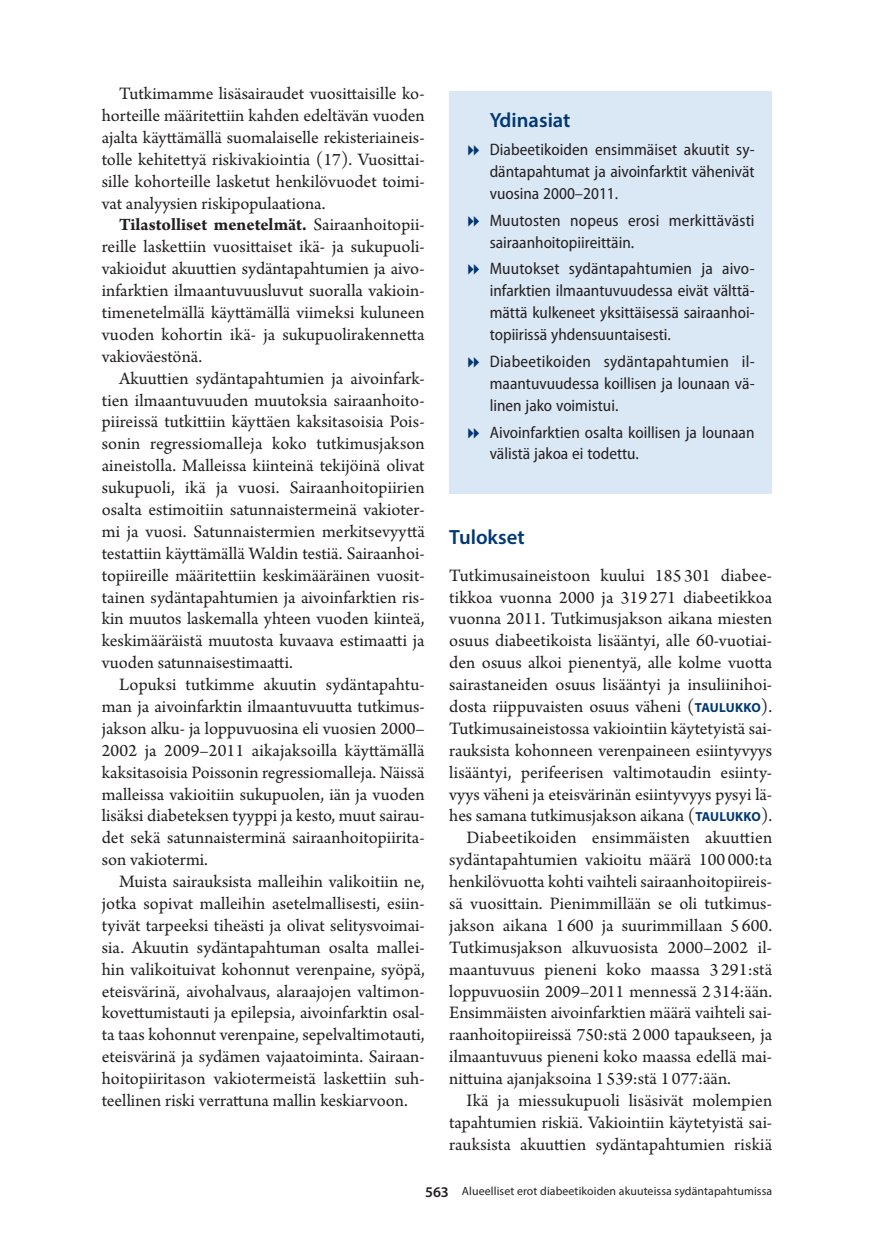
<style>
.page{position:relative;width:874px;height:1241px;background:#fff}
.page>*{position:absolute;margin:0;border:0;box-sizing:border-box;transform-origin:0 0}
.ydinasiat_otsikko_tu{font:600 20.65px "Myriad Pro";color:#013874}
.v1_sininen{font:600 20.65px "Myriad Pro";color:#013874}
.l_ei_sis{font:18.38px/21.9px "Arno Pro";color:#231f20;text-align:justify}
.t1{font:semi-condensed 16.62px/21.9px "Myriad Pro";color:#231f20;text-align:justify}
.t2{font:600 14.88px "Myriad Pro";color:#231f20}
.Ala{font:11.9px "Myriad Pro";letter-spacing:.01em;color:#231f20}
.s1{font-weight:700}
.s2{font-family:"Myriad Pro";font-weight:700;font-size:13.12px;color:#013874}
</style>
<div class="page">
<div style="left:449px;top:91px;width:322px;height:402px;background:#dae7f5"></div>
<p class="l_ei_sis" style="left:102px;top:84px;width:324px;text-indent:17px">Tutkimamme lisäsairaudet vuosittaisille ko&shy;horteille määritettiin kahden edeltävän vuoden ajalta käyttämällä suomalaiselle rekisteriaineis&shy;tolle kehitettyä riskivakiointia (17). Vuosittai&shy;sille kohorteille lasketut henkilövuodet toimi&shy;vat analyysien riskipopulaationa.</p>
<p class="l_ei_sis" style="left:102px;top:215px;width:324px;text-indent:17px"><span class="s1">Tilastolliset menetelmät.</span> Sairaanhoitopii&shy;reille laskettiin vuosittaiset ikä- ja sukupuoli&shy;vakioidut akuuttien sydäntapahtumien ja aivo&shy;infarktien ilmaantuvuusluvut suoralla vakioin&shy;timenetelmällä käyttämällä viimeksi kuluneen vuoden kohortin ikä- ja sukupuolirakennetta vakioväestönä.</p>
<p class="l_ei_sis" style="left:102px;top:368px;width:324px;text-indent:17px">Akuuttien sydäntapahtumien ja aivoinfark&shy;tien ilmaantuvuuden muutoksia sairaanhoito&shy;piireissä tutkittiin käyttäen kaksitasoisia Pois&shy;sonin regressiomalleja koko tutkimusjakson aineistolla. Malleissa kiinteinä tekijöinä olivat sukupuoli, ikä ja vuosi. Sairaanhoitopiirien osalta estimoitiin satunnaistermeinä vakioter&shy;mi ja vuosi. Satunnaistermien merkitsevyyttä testattiin käyttämällä Waldin testiä. Sairaanhoi&shy;topiireille määritettiin keskimääräinen vuosit&shy;tainen sydäntapahtumien ja aivoinfarktien ris&shy;kin muutos laskemalla yhteen vuoden kiinteä, keskimääräistä muutosta kuvaava estimaatti ja vuoden satunnaisestimaatti.</p>
<p class="l_ei_sis" style="left:102px;top:674px;width:324px;text-indent:17px">Lopuksi tutkimme akuutin sydäntapahtu&shy;man ja aivoinfarktin ilmaantuvuutta tutkimus&shy;jakson alku- ja loppuvuosina eli vuosien 2000– 2002 ja 2009–2011 aikajaksoilla käyttämällä kaksitasoisia Poissonin regressiomalleja. Näissä malleissa vakioitiin sukupuolen, iän ja vuoden lisäksi diabeteksen tyyppi ja kesto, muut sairau&shy;det sekä satunnaisterminä sairaanhoitopiirita&shy;son vakiotermi.</p>
<p class="l_ei_sis" style="left:102px;top:871px;width:324px;text-indent:17px">Muista sairauksista malleihin valikoitiin ne, jotka sopivat malleihin asetelmallisesti, esiin&shy;tyivät tarpeeksi tiheästi ja olivat selitysvoimai&shy;sia. Akuutin sydäntapahtuman osalta mallei&shy;hin valikoituivat kohonnut verenpaine, syöpä, eteisvärinä, aivohalvaus, alaraajojen valtimon&shy;kovettumistauti ja epilepsia, aivoinfarktin osal&shy;ta taas kohonnut verenpaine, sepelvaltimotauti, eteisvärinä ja sydämen vajaatoiminta. Sairaan&shy;hoitopiiritason vakiotermeistä laskettiin suh&shy;teellinen riski verrattuna mallin keskiarvoon.</p>
<p class="ydinasiat_otsikko_tu" style="left:489px;top:107px;width:82px">Ydinasiat</p>
<p class="t1" style="left:489px;top:138px;width:266px">Diabeetikoiden ensimmäiset akuutit sy&shy;däntapahtumat ja aivoinfarktit vähenivät vuosina 2000–2011.</p>
<p class="t1" style="left:489px;top:209px;width:266px">Muutosten nopeus erosi merkittävästi sairaanhoitopiireittäin.</p>
<p class="t1" style="left:489px;top:258px;width:266px">Muutokset sydäntapahtumien ja aivo&shy;infarktien ilmaantuvuudessa eivät välttä&shy;mättä kulkeneet yksittäisessä sairaanhoi&shy;topiirissä yhdensuuntaisesti.</p>
<p class="t1" style="left:489px;top:350px;width:266px">Diabeetikoiden sydäntapahtumien il&shy;maantuvuudessa koillisen ja lounaan vä&shy;linen jako voimistui.</p>
<p class="t1" style="left:489px;top:421px;width:266px">Aivoinfarktien osalta koillisen ja lounaan välistä jakoa ei todettu.</p>
<p class="v1_sininen" style="left:449px;top:524px;width:77px">Tulokset</p>
<p class="l_ei_sis" style="left:449px;top:565px;width:324px">Tutkimusaineistoon kuului 185 301 diabee&shy;tikkoa vuonna 2000 ja 319 271 diabeetikkoa vuonna 2011. Tutkimusjakson aikana miesten osuus diabeetikoista lisääntyi, alle 60-vuotiai&shy;den osuus alkoi pienentyä, alle kolme vuotta sairastaneiden osuus lisääntyi ja insuliinihoi&shy;dosta riippuvaisten osuus väheni (<span class="s2">TAULUKKO</span>).<br>Tutkimusaineistossa vakiointiin käytetyistä sai&shy;rauksista kohonneen verenpaineen esiintyvyys lisääntyi, perifeerisen valtimotaudin esiinty&shy;vyys väheni ja eteisvärinän esiintyvyys pysyi lä&shy;hes samana tutkimusjakson aikana (<span class="s2">TAULUKKO</span>).</p>
<p class="l_ei_sis" style="left:449px;top:827px;width:324px;text-indent:17px">Diabeetikoiden ensimmäisten akuuttien sydäntapahtumien vakioitu määrä 100 000:ta henkilövuotta kohti vaihteli sairaanhoitopiireis&shy;sä vuosittain. Pienimmillään se oli tutkimus&shy;jakson aikana 1 600 ja suurimmillaan 5 600.<br>Tutkimusjakson alkuvuosista 2000–2002 il&shy;maantuvuus pieneni koko maassa 3 291:stä loppuvuosiin 2009–2011 mennessä 2 314:ään.<br>Ensimmäisten aivoinfarktien määrä vaihteli sai&shy;raanhoitopiireissä 750:stä 2 000 tapaukseen, ja ilmaantuvuus pieneni koko maassa edellä mai&shy;nittuina ajanjaksoina 1 539:stä 1 077:ään.</p>
<p class="l_ei_sis" style="left:449px;top:1090px;width:324px;text-indent:17px">Ikä ja miessukupuoli lisäsivät molempien tapahtumien riskiä. Vakiointiin käytetyistä sai&shy;rauksista akuuttien sydäntapahtumien riskiä</p>
<p class="t2" style="left:425px;top:1182px;width:25px">563</p>
<p class="Ala" style="left:461px;top:1183px;width:311px">Alueelliset erot diabeetikoiden akuuteissa sydäntapahtumissa</p>
</div>
